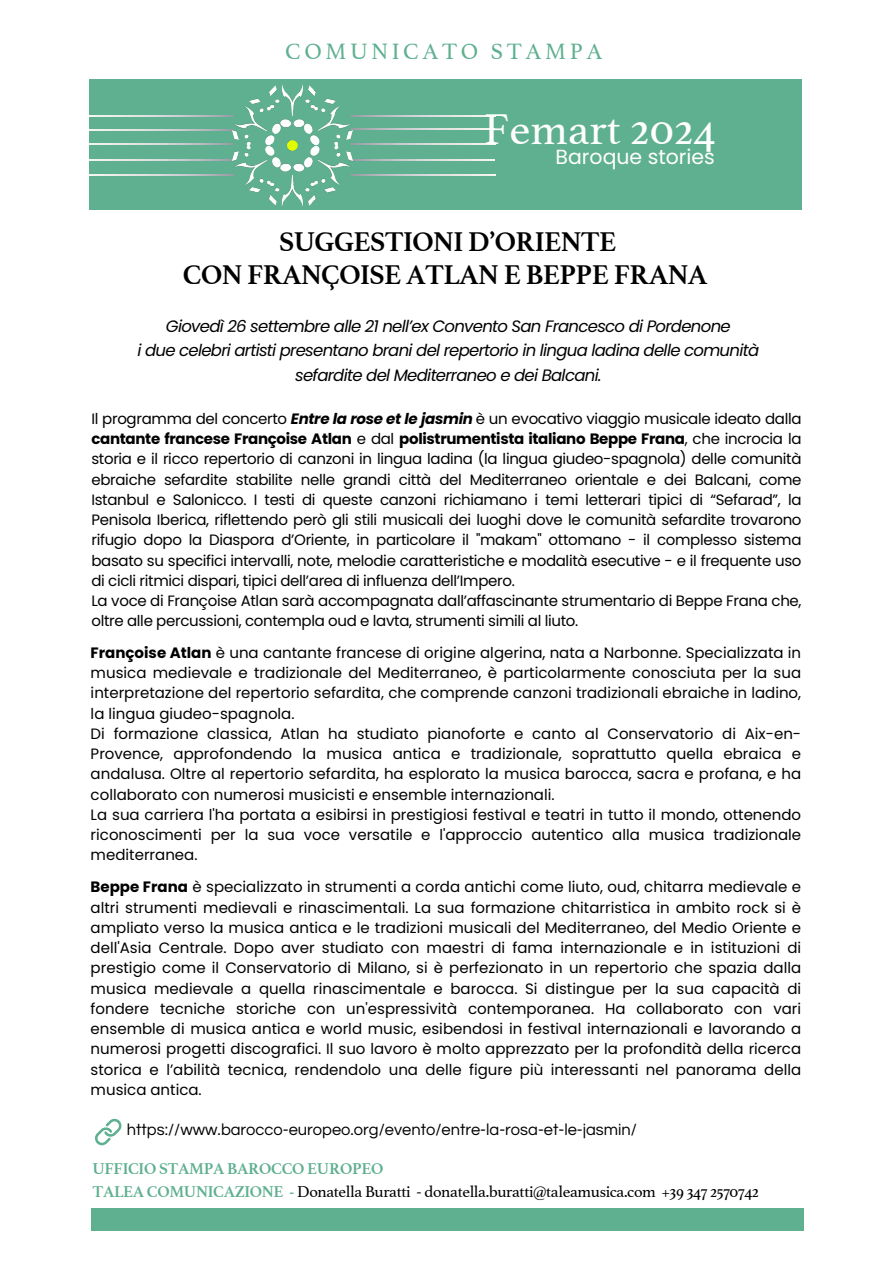
<style>
.page{position:relative;width:894px;height:1264px;background:#fff}
.page>*{position:absolute;margin:0;border:0;box-sizing:border-box;transform-origin:0 0}
.t1{font:45.3px "Athelas";color:#fff}
.t2{font:700 28.5px/32.7px "Athelas";letter-spacing:-.02em;color:#000;text-align:center}
.t3{font:23.4px "Athelas";letter-spacing:.155em;color:#5fb090}
.t4{font:20.4px "Poppins";color:#fff}
.t5{font:italic 16.5px "Poppins";letter-spacing:-.04em;color:#000}
.t6{font:16.5px "Athelas";letter-spacing:-.02em;color:#000}
.t7{font:16.5px "Questrial";color:#000}
.t8{font:700 16.5px "Athelas";letter-spacing:-.02em;color:#5fb090}
.t9{font:15px/20.2px "Poppins";color:#000;text-align:justify}
.t10{font:15px/20.2px "Poppins";letter-spacing:-.02em;color:#000}
.s1{font-weight:700;font-style:italic}
.s2{font-weight:700}
.s3{font-weight:700;color:#5fb090}
</style>
<div class="page">
<div style="left:89px;top:79px;width:712px;height:130px;background:#5fb090"></div>
<img style="left:355px;top:115px;width:140px;height:1px">
<img style="left:355px;top:129px;width:139px;height:1px">
<img style="left:355px;top:143px;width:140px;height:1px">
<img style="left:355px;top:160px;width:139px;height:1px">
<img style="left:355px;top:174px;width:140px;height:1px">
<img style="left:89px;top:115px;width:140px;height:1px">
<img style="left:89px;top:129px;width:140px;height:1px">
<img style="left:89px;top:143px;width:140px;height:1px">
<img style="left:90px;top:159px;width:139px;height:1px">
<img style="left:90px;top:174px;width:139px;height:1px">
<img style="left:229px;top:84px;width:126px;height:123px">
<div style="left:91px;top:1207px;width:713px;height:23px;background:#5fb090"></div>
<svg style="left:95px;top:1118px;width:27px;height:27px"></svg>
<p class="t3" style="left:285px;top:39px;width:318px">COMUNICATO STAMPA</p>
<p class="t1" style="left:483px;top:104px;width:233px">Femart 2024</p>
<p class="t4" style="left:555px;top:143px;width:161px">Baroque stories</p>
<h2 class="t2" style="left:183px;top:226px;width:526px">SUGGESTIONI D’ORIENTE<br>CON FRANÇOISE ATLAN E BEPPE FRANA</h2>
<p class="t5" style="left:166px;top:314px;width:566px">Giovedì 26 settembre alle 21 nell’ex Convento San Francesco di Pordenone</p>
<p class="t5" style="left:137px;top:339px;width:623px">i due celebri artisti presentano brani del repertorio in lingua ladina delle comunità</p>
<p class="t5" style="left:295px;top:364px;width:308px">sefardite del Mediterraneo e dei Balcani.</p>
<p class="t9" style="left:91px;top:408px;width:711px">Il programma del concerto <span class="s1">Entre la rose et le jasmin</span> è un evocativo viaggio musicale ideato dalla <span class="s2">cantante francese Françoise Atlan</span> e dal <span class="s2">polistrumentista italiano Beppe Frana</span>, che incrocia la storia e il ricco repertorio di canzoni in lingua ladina (la lingua giudeo-spagnola) delle comunità ebraiche sefardite stabilite nelle grandi città del Mediterraneo orientale e dei Balcani, come Istanbul e Salonicco. I testi di queste canzoni richiamano i temi letterari tipici di “Sefarad”, la Penisola Iberica, riflettendo però gli stili musicali dei luoghi dove le comunità sefardite trovarono rifugio dopo la Diaspora d’Oriente, in particolare il "makam" ottomano - il complesso sistema basato su specifici intervalli, note, melodie caratteristiche e modalità esecutive - e il frequente uso di cicli ritmici dispari, tipici dell’area di influenza dell’Impero.</p>
<p class="t10" style="left:91px;top:590px;width:711px">La voce di Françoise Atlan sarà accompagnata dall’affascinante strumentario di Beppe Frana che, oltre alle percussioni, contempla oud e lavta, strumenti simili al liuto.</p>
<p class="t9" style="left:91px;top:642px;width:711px"><span class="s2">Françoise Atlan</span> è una cantante francese di origine algerina, nata a Narbonne. Specializzata in musica medievale e tradizionale del Mediterraneo, è particolarmente conosciuta per la sua interpretazione del repertorio sefardita, che comprende canzoni tradizionali ebraiche in ladino, la lingua giudeo-spagnola.</p>
<p class="t9" style="left:91px;top:723px;width:711px">Di formazione classica, Atlan ha studiato pianoforte e canto al Conservatorio di Aix-en-Provence, approfondendo la musica antica e tradizionale, soprattutto quella ebraica e andalusa. Oltre al repertorio sefardita, ha esplorato la musica barocca, sacra e profana, e ha collaborato con numerosi musicisti e ensemble internazionali.</p>
<p class="t9" style="left:91px;top:804px;width:711px">La sua carriera l'ha portata a esibirsi in prestigiosi festival e teatri in tutto il mondo, ottenendo riconoscimenti per la sua voce versatile e l'approccio autentico alla musica tradizionale mediterranea.</p>
<p class="t9" style="left:91px;top:876px;width:711px"><span class="s2">Beppe Frana</span> è specializzato in strumenti a corda antichi come liuto, oud, chitarra medievale e altri strumenti medievali e rinascimentali. La sua formazione chitarristica in ambito rock si è ampliato verso la musica antica e le tradizioni musicali del Mediterraneo, del Medio Oriente e dell'Asia Centrale. Dopo aver studiato con maestri di fama internazionale e in istituzioni di prestigio come il Conservatorio di Milano, si è perfezionato in un repertorio che spazia dalla musica medievale a quella rinascimentale e barocca. Si distingue per la sua capacità di fondere tecniche storiche con un'espressività contemporanea. Ha collaborato con vari ensemble di musica antica e world music, esibendosi in festival internazionali e lavorando a numerosi progetti discografici. Il suo lavoro è molto apprezzato per la profondità della ricerca storica e l’abilità tecnica, rendendolo una delle figure più interessanti nel panorama della musica antica.</p>
<p class="t7" style="left:127px;top:1121px;width:511px">https://www.barocco-europeo.org/evento/entre-la-rosa-et-le-jasmin/</p>
<p class="t8" style="left:92px;top:1159px;width:292px">UFFICIO STAMPA BAROCCO EUROPEO</p>
<p class="t6" style="left:92px;top:1182px;width:668px"><span class="s3">TALEA COMUNICAZIONE -</span> Donatella Buratti - donatella.buratti@taleamusica.com +39 347 2570742</p>
</div>
